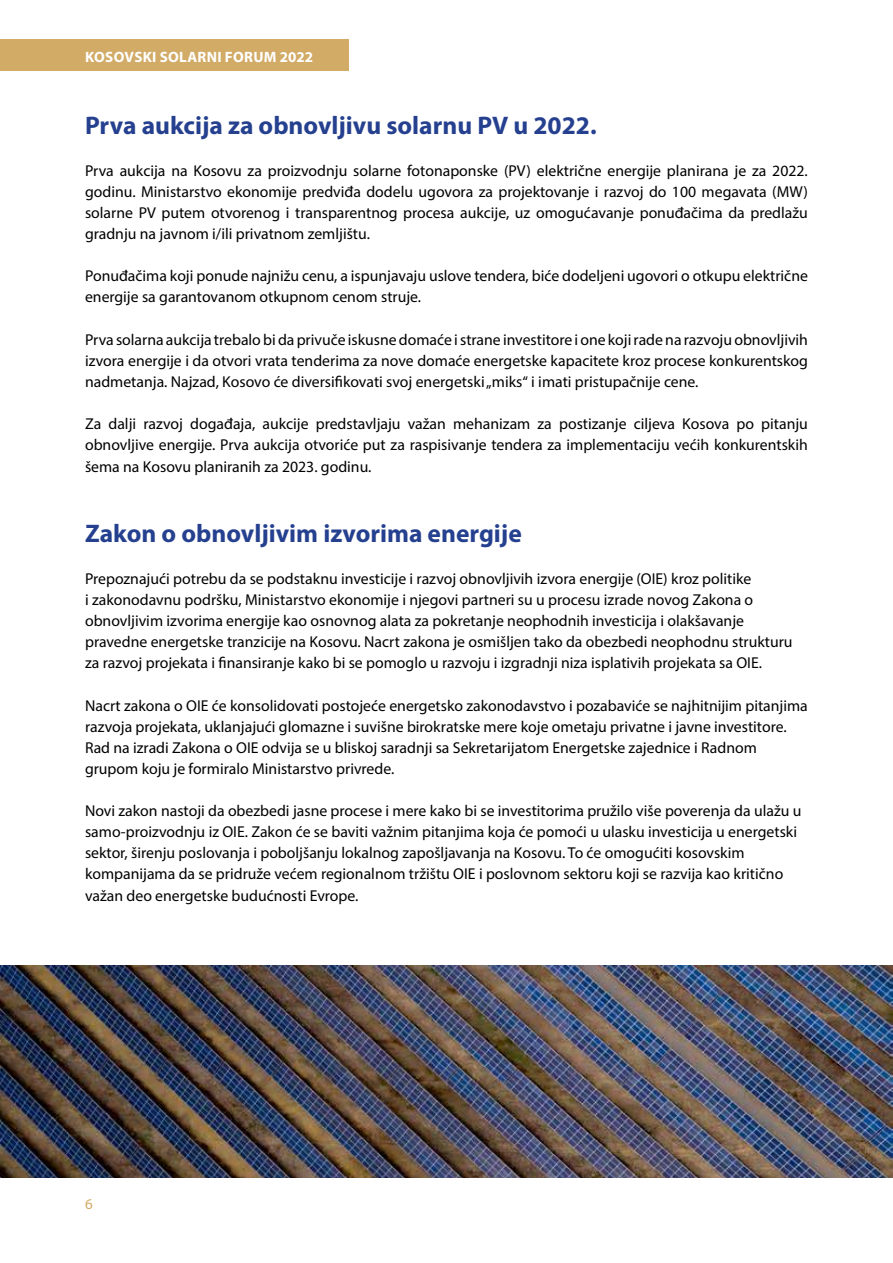
<style>
.page{position:relative;width:893px;height:1263px;background:#fff}
.page>*{position:absolute;margin:0;border:0;box-sizing:border-box;transform-origin:0 0}
.t1{font:700 25.5px "Myriad Pro";color:#25408f}
.t2{font:15.75px/21px "Myriad Pro";color:#000}
.t3{font:700 15px "Myriad Pro";letter-spacing:.02em;color:#fff}
.t4{font:15px "Myriad Pro";color:#d2ab67}
</style>
<div class="page">
<div style="left:0;top:40px;width:349px;height:31px;background:#d2ab67"></div>
<img style="left:0;top:965px;width:893px;height:213px">
<p class="t3" style="left:85px;top:47px;width:229px">KOSOVSKI SOLARNI FORUM 2022</p>
<h1 class="t1" style="left:85px;top:109px;width:513px">Prva aukcija za obnovljivu solarnu PV u 2022.</h1>
<p class="t2" style="left:85px;top:160px;width:724px;text-align:justify">Prva aukcija na Kosovu za proizvodnju solarne fotonaponske (PV) električne energije planirana je za 2022. godinu. Ministarstvo ekonomije predviđa dodelu ugovora za projektovanje i razvoj do 100 megavata (MW) solarne PV putem otvorenog i transparentnog procesa aukcije, uz omogućavanje ponuđačima da predlažu gradnju na javnom i/ili privatnom zemljištu.</p>
<p class="t2" style="left:85px;top:265px;width:724px">Ponuđačima koji ponude najnižu cenu, a ispunjavaju uslove tendera, biće dodeljeni ugovori o otkupu električne energije sa garantovanom otkupnom cenom struje.</p>
<p class="t2" style="left:85px;top:329px;width:724px;text-align:justify">Prva solarna aukcija trebalo bi da privuče iskusne domaće i strane investitore i one koji rade na razvoju obnovljivih izvora energije i da otvori vrata tenderima za nove domaće energetske kapacitete kroz procese konkurentskog nadmetanja. Najzad, Kosovo će diversifikovati svoj energetski „miks“ i imati pristupačnije cene.</p>
<p class="t2" style="left:85px;top:413px;width:724px">Za dalji razvoj događaja, aukcije predstavljaju važan mehanizam za postizanje ciljeva Kosova po pitanju obnovljive energije. Prva aukcija otvoriće put za raspisivanje tendera za implementaciju većih konkurentskih</p>
<p class="t2" style="left:85px;top:456px;width:288px">šema na Kosovu planiranih za 2023. godinu.</p>
<h1 class="t1" style="left:85px;top:517px;width:438px">Zakon o obnovljivim izvorima energije</h1>
<p class="t2" style="left:85px;top:568px;width:709px">Prepoznajući potrebu da se podstaknu investicije i razvoj obnovljivih izvora energije (OIE) kroz politike<br>i zakonodavnu podršku, Ministarstvo ekonomije i njegovi partneri su u procesu izrade novog Zakona o obnovljivim izvorima energije kao osnovnog alata za pokretanje neophodnih investicija i olakšavanje pravedne energetske tranzicije na Kosovu. Nacrt zakona je osmišljen tako da obezbedi neophodnu strukturu za razvoj projekata i finansiranje kako bi se pomoglo u razvoju i izgradnji niza isplativih projekata sa OIE.</p>
<p class="t2" style="left:85px;top:694px;width:724px">Nacrt zakona o OIE će konsolidovati postojeće energetsko zakonodavstvo i pozabaviće se najhitnijim pitanjima razvoja projekata, uklanjajući glomazne i suvišne birokratske mere koje ometaju privatne i javne investitore.<br>Rad na izradi Zakona o OIE odvija se u bliskoj saradnji sa Sekretarijatom Energetske zajednice i Radnom grupom koju je formiralo Ministarstvo privrede.</p>
<p class="t2" style="left:85px;top:800px;width:718px">Novi zakon nastoji da obezbedi jasne procese i mere kako bi se investitorima pružilo više poverenja da ulažu u samo-proizvodnju iz OIE. Zakon će se baviti važnim pitanjima koja će pomoći u ulasku investicija u energetski sektor, širenju poslovanja i poboljšanju lokalnog zapošljavanja na Kosovu. To će omogućiti kosovskim kompanijama da se pridruže većem regionalnom tržištu OIE i poslovnom sektoru koji se razvija kao kritično</p>
<p class="t2" style="left:85px;top:885px;width:275px">važan deo energetske budućnosti Evrope.</p>
<p class="t4" style="left:85px;top:1195px;width:9px">6</p>
</div>
